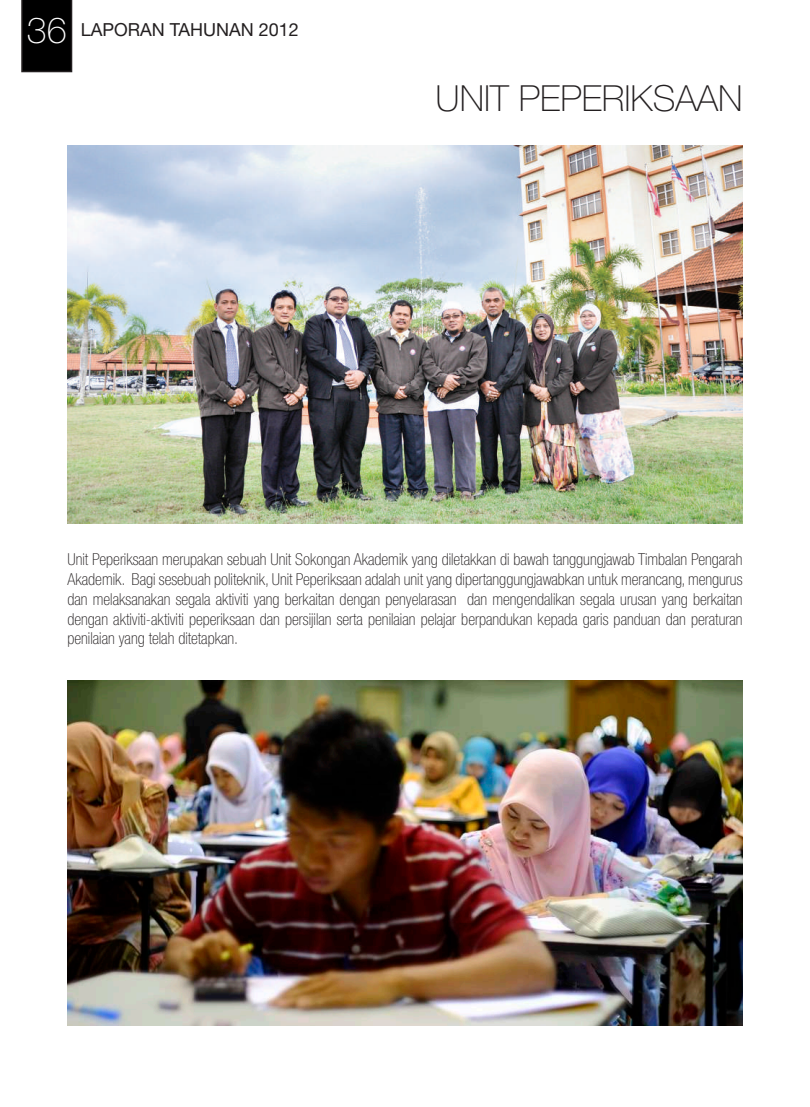
<style>
.page{position:relative;width:810px;height:1107px;background:#fff}
.page>*{position:absolute;margin:0;border:0;box-sizing:border-box;transform-origin:0 0}
.t1{font:100 36px "Helvetica Neue LT Std";color:#231f20}
.t2{font:18px "Helvetica Neue LT Std";color:#231f20}
.t3{font:100 condensed 16.5px/19.8px "Helvetica Neue LT Std";color:#231f20;text-align:justify}
.s1{font-weight:100;font-size:36px;color:#fff}
</style>
<div class="page">
<svg style="left:21px;top:0;width:51px;height:72px;background:#030303"></svg>
<img style="left:68px;top:145px;width:674px;height:378px">
<img style="left:68px;top:680px;width:674px;height:346px">
<p class="t2" style="left:27px;top:19px;width:274px"><span class="s1">36</span> LAPORAN TAHUNAN 2012</p>
<h1 class="t1" style="left:436px;top:77px;width:308px">UNIT PEPERIKSAAN</h1>
<p class="t3" style="left:68px;top:549px;width:677px">Unit Peperiksaan merupakan sebuah Unit Sokongan Akademik yang diletakkan di bawah tanggungjawab Timbalan Pengarah Akademik. Bagi sesebuah politeknik, Unit Peperiksaan adalah unit yang dipertanggungjawabkan untuk merancang, mengurus dan melaksanakan segala aktiviti yang berkaitan dengan penyelarasan dan mengendalikan segala urusan yang berkaitan dengan aktiviti-aktiviti peperiksaan dan persijilan serta penilaian pelajar berpandukan kepada garis panduan dan peraturan penilaian yang telah ditetapkan.</p>
</div>
